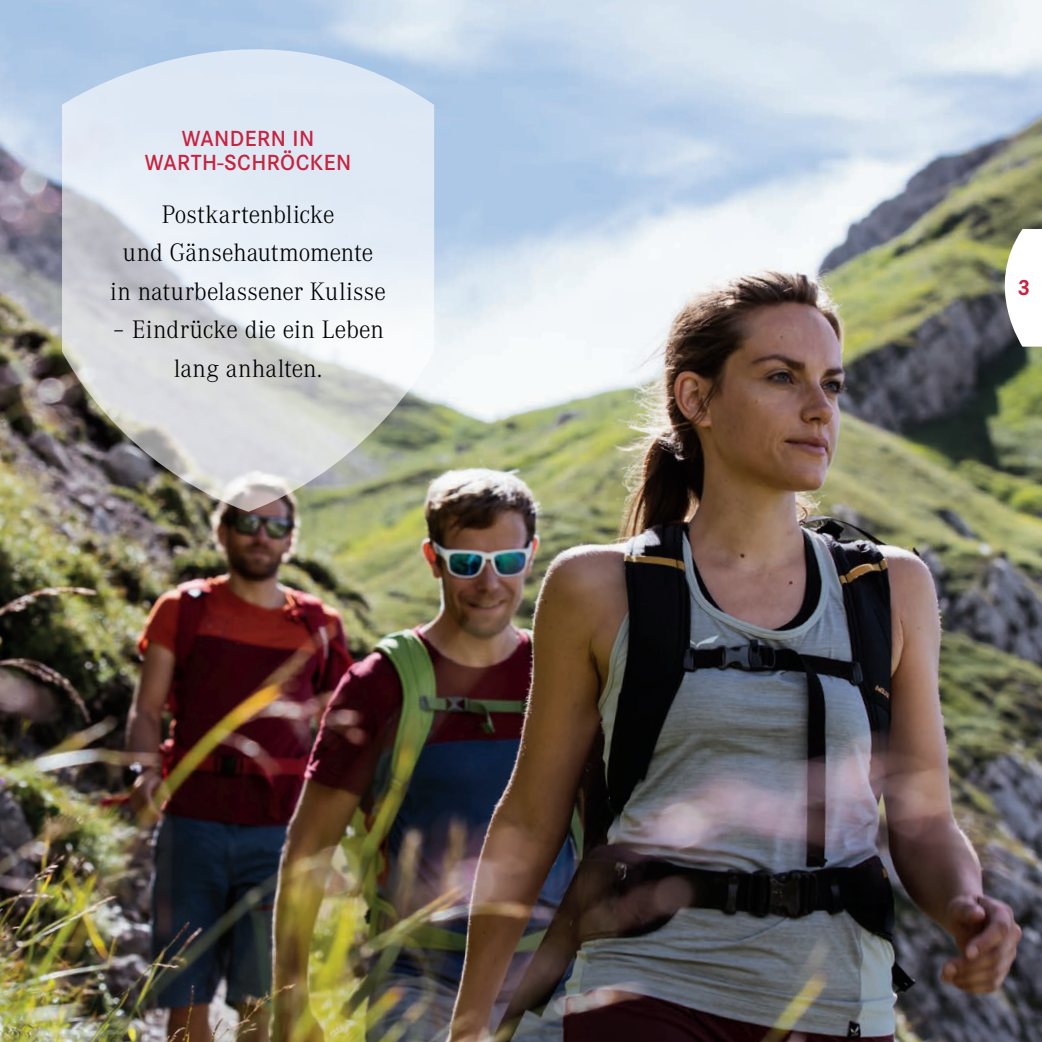
<style>
.page{position:relative;width:1042px;height:1042px;background:#fff}
.page>*{position:absolute;margin:0;border:0;box-sizing:border-box;transform-origin:0 0}
.Wappentext{font:300 26.25px/38.5px "Corporate A";color:#000;text-align:center}
.Wappentext_ROT{font:600 22.75px/24.5px "Corporate S Pro";letter-spacing:.02em;color:#c8233f;text-align:center}
.EINLEITUNG{font:700 22.75px "Corporate S Pro";color:#c8233f}
</style>
<div class="page">
<img style="left:0;top:0;width:1042px;height:1042px">
<svg style="left:62px;top:48px;width:372px;height:464px;background:#cfd4d9"></svg>
<svg style="left:984px;top:228px;width:58px;height:120px"></svg>
<p class="Wappentext_ROT" style="left:145px;top:125px;width:208px">WANDERN IN<br>WARTH-SCHRÖCKEN</p>
<p class="Wappentext" style="left:162px;top:194px;width:174px">Postkartenblicke</p>
<p class="Wappentext" style="left:110px;top:233px;width:277px">und Gänsehautmomente in naturbelassener Kulisse</p>
<p class="Wappentext" style="left:112px;top:310px;width:273px">– Eindrücke die ein Leben lang anhalten.</p>
<p class="EINLEITUNG" style="left:1017px;top:269px;width:14px">3</p>
</div>
